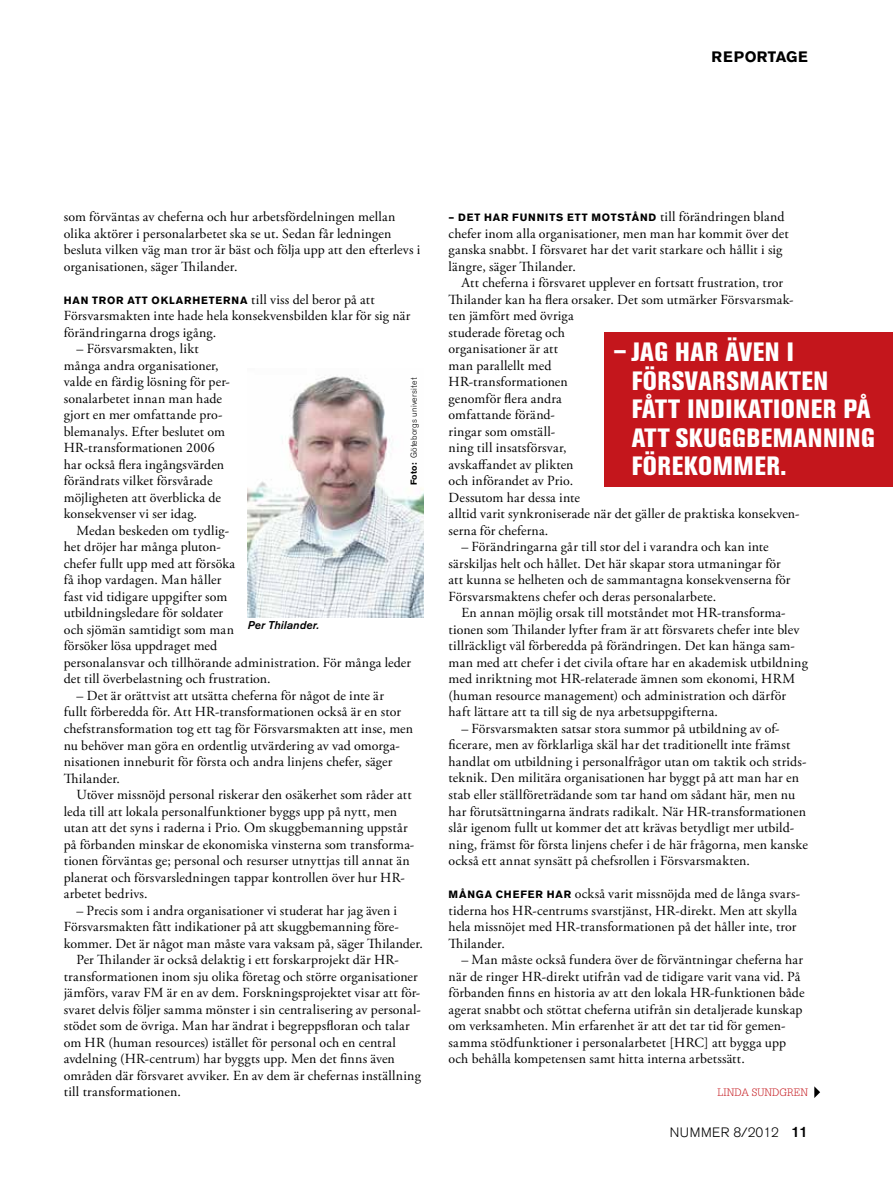
<style>
.page{position:relative;width:893px;height:1191px;background:#fff}
.page>*{position:absolute;margin:0;border:0;box-sizing:border-box;transform-origin:0 0}
.t1{font:800 condensed 26.25px "Akzidenz Grotesk BE";letter-spacing:.02em;color:#fff}
.t2{font:700 15px "Akzidenz Grotesk BE";letter-spacing:.06em;color:#000}
.t3{font:13.8px/16.5px "Adobe Garamond Pro";letter-spacing:.01em;color:#000}
.t4{font:300 13.5px "Akzidenz Grotesk BE";letter-spacing:.02em;color:#000}
.t5{font:italic 500 11.25px "Akzidenz Grotesk BE";letter-spacing:.015em;color:#000}
.t6{font:700 10.5px "Akzidenz Grotesk BE";letter-spacing:.08em;color:#000}
.t7{font:300 10.5px "Glypha";letter-spacing:.01em;color:#c4161c}
.t8{font:300 8.7px "Akzidenz Grotesk BE";letter-spacing:.02em;color:#000}
.s1{font-family:"Akzidenz Grotesk BE";font-weight:700;font-size:10.5px}
.s2{font-weight:700}
.s3{font-weight:500;font-size:15px}
</style>
<div class="page">
<svg style="left:814px;top:1086px;width:6px;height:12px"></svg>
<div style="left:605px;top:333px;width:288px;height:154px;background:#c4161c"></div>
<img style="left:248px;top:376px;width:175px;height:241px">
<p class="t2" style="left:712px;top:48px;width:98px">R EPORTAGE</p>
<p class="t3" style="left:64px;top:209px;width:358px">som förväntas av cheferna och hur arbetsfördelningen mellan olika aktörer i personalarbetet ska se ut. Sedan får ledningen besluta vilken väg man tror är bäst och följa upp att den efterlevs i organisationen, säger Thilander.</p>
<p class="t6" style="left:64px;top:294px;width:9px">HAN</p>
<p class="t6" style="left:92px;top:294px;width:43px">TROR ATT</p>
<p class="t6" style="left:152px;top:294px;width:9px">OKLA</p>
<p class="t6" style="left:184px;top:294px;width:17px">RHETE</p>
<p class="t3" style="left:64px;top:292px;width:348px;text-indent:159px"><span class="s1">RNA</span> till viss del beror på att<br>Försvarsmakten inte hade hela konsekvensbilden klar för sig när förändringarna drogs igång.</p>
<p class="t3" style="left:64px;top:341px;width:168px;text-indent:13px">– Försvarsmakten, likt många andra organisationer, valde en färdig lösning för per&shy;sonalarbetet innan man hade gjort en mer omfattande pro&shy;blemanalys. Efter beslutet om<br>HR-transformationen 2006 har också flera ingångsvärden förändrats vilket försvårade möjligheten att överblicka de konsekvenser vi ser idag.</p>
<p class="t3" style="left:64px;top:523px;width:349px;text-indent:13px">Medan beskeden om tydlig-<br>het dröjer har många pluton-<br>chefer fullt upp med att försöka<br>få ihop vardagen. Man håller<br>fast vid tidigare uppgifter som<br>utbildningsledare för soldater<br>och sjömän samtidigt som man<br>försöker lösa uppdraget med<br>personalansvar och tillhörande administration. För många leder det till överbelastning och frustration.</p>
<p class="t3" style="left:64px;top:688px;width:351px;text-indent:13px">– Det är orättvist att utsätta cheferna för något de inte är<br>fullt förberedda för. Att HR-transformationen också är en stor chefstransformation tog ett tag för Försvarsmakten att inse, men nu behöver man göra en ordentlig utvärdering av vad omorga&shy;nisationen inneburit för första och andra linjens chefer, säger Thilander.</p>
<p class="t3" style="left:64px;top:787px;width:352px;text-indent:13px">Utöver missnöjd personal riskerar den osäkerhet som råder att leda till att lokala personalfunktioner byggs upp på nytt, men utan att det syns i raderna i Prio. Om skuggbemanning uppstår på förbanden minskar de ekonomiska vinsterna som transforma&shy;tionen förväntas ge; personal och resurser utnyttjas till annat än planerat och försvarsledningen tappar kontrollen över hur HR&shy;arbetet bedrivs.</p>
<p class="t3" style="left:77px;top:902px;width:322px">– Precis som i andra organisationer vi studerat har jag även i</p>
<p class="t3" style="left:64px;top:919px;width:337px">Försvarsmakten fått indikationer på att skuggbemanning före-</p>
<p class="t3" style="left:64px;top:935px;width:361px">kommer. Det är något man måste vara vaksam på, säger Thilander.</p>
<p class="t3" style="left:77px;top:952px;width:323px">Per Thilander är också delaktig i ett forskarprojekt där HR-</p>
<p class="t3" style="left:64px;top:968px;width:355px">transformationen inom sju olika företag och större organisationer</p>
<p class="t3" style="left:64px;top:985px;width:358px">jämförs, varav FM är en av dem. Forskningsprojektet visar att för-</p>
<p class="t3" style="left:64px;top:1001px;width:359px">svaret delvis följer samma mönster i sin centralisering av personal-</p>
<p class="t3" style="left:64px;top:1018px;width:347px">stödet som de övriga. Man har ändrat i begreppsfloran och talar</p>
<p class="t3" style="left:64px;top:1034px;width:334px">om HR (human resources) istället för personal och en central</p>
<p class="t3" style="left:64px;top:1051px;width:333px">avdelning (HR-centrum) har byggts upp. Men det finns även</p>
<p class="t3" style="left:64px;top:1067px;width:359px">områden där försvaret avviker. En av dem är chefernas inställning</p>
<p class="t3" style="left:64px;top:1084px;width:119px">till transformationen.</p>
<p class="t8" style="left:409px;top:485px;width:109px;rotate:-90deg"><span class="s2">FOTO:</span> Göteborgs universitet</p>
<p class="t5" style="left:248px;top:618px;width:73px">Per Thilander.</p>
<p class="t3" style="left:449px;top:209px;width:342px;text-indent:211px">till förändringen bland chefer inom alla organisationer, men man har kommit över det ganska snabbt. I försvaret har det varit starkare och hållit i sig längre, säger Thilander.</p>
<p class="t3" style="left:449px;top:275px;width:352px;text-indent:13px">Att cheferna i försvaret upplever en fortsatt frustration, tror<br>Thilander kan ha flera orsaker. Det som utmärker Försvarsmak&shy;ten jämfört med övriga<br>studerade företag och<br>organisationer är att<br>man parallellt med<br>HR-transformationen<br>genomför flera andra<br>omfattande föränd-<br>ringar som omställ-<br>ning till insatsförsvar,<br>avskaffandet av plikten<br>och införandet av Prio.<br>Dessutom har dessa inte<br>alltid varit synkroniserade när det gäller de praktiska konsekven&shy;serna för cheferna.</p>
<p class="t3" style="left:449px;top:539px;width:343px;text-indent:13px">– Förändringarna går till stor del i varandra och kan inte särskiljas helt och hållet. Det här skapar stora utmaningar för att kunna se helheten och de sammantagna konsekvenserna för Försvarsmaktens chefer och deras personalarbete.</p>
<p class="t3" style="left:449px;top:605px;width:361px;text-indent:13px">En annan möjlig orsak till motståndet mot HR-transforma&shy;tionen som Thilander lyfter fram är att försvarets chefer inte blev tillräckligt väl förberedda på förändringen. Det kan hänga sam&shy;man med att chefer i det civila oftare har en akademisk utbildning med inriktning mot HR-relaterade ämnen som ekonomi, HRM (human resource management) och administration och därför haft lättare att ta till sig de nya arbetsuppgifterna.</p>
<p class="t3" style="left:449px;top:721px;width:361px;text-indent:13px">– Försvarsmakten satsar stora summor på utbildning av of&shy;ficerare, men av förklarliga skäl har det traditionellt inte främst handlat om utbildning i personalfrågor utan om taktik och strids&shy;teknik. Den militära organisationen har byggt på att man har en stab eller ställföreträdande som tar hand om sådant här, men nu har förutsättningarna ändrats radikalt. När HR-transformationen slår igenom fullt ut kommer det att krävas betydligt mer utbild&shy;ning, främst för första linjens chefer i de här frågorna, men kanske också ett annat synsätt på chefsrollen i Försvarsmakten.</p>
<p class="t3" style="left:449px;top:886px;width:353px"><span class="s1">MÅN GA CHE FE R HAR</span> också varit missnöjda med de långa svars&shy;tiderna hos HR-centrums svarstjänst, HR-direkt. Men att skylla hela missnöjet med HR-transformationen på det håller inte, tror Thilander.</p>
<p class="t3" style="left:449px;top:952px;width:357px;text-indent:13px">– Man måste också fundera över de förväntningar cheferna har när de ringer HR-direkt utifrån vad de tidigare varit vana vid. På förbanden finns en historia av att den lokala HR-funktionen både agerat snabbt och stöttat cheferna utifrån sin detaljerade kunskap om verksamheten. Min erfarenhet är att det tar tid för gemen&shy;samma stödfunktioner i personalarbetet [HRC] att bygga upp och behålla kompetensen samt hitta interna arbetssätt.</p>
<p class="t7" style="left:718px;top:1086px;width:92px">LINDA SUNDGREN</p>
<p class="t6" style="left:449px;top:212px;width:18px">– DET</p>
<p class="t6" style="left:484px;top:212px;width:91px">HAR FUNN ITS ETT</p>
<p class="t6" style="left:591px;top:212px;width:43px">MOTSTÅND</p>
<h1 class="t1" style="left:613px;top:337px;width:140px">– JAG HAR ÄVEN</h1>
<h1 class="t1" style="left:787px;top:337px;width:6px">I</h1>
<h1 class="t1" style="left:632px;top:365px;width:26px">FÖRSVARS</h1>
<h1 class="t1" style="left:740px;top:365px;width:63px">MAKTEN</h1>
<h1 class="t1" style="left:632px;top:394px;width:13px">FÅTT</h1>
<h1 class="t1" style="left:688px;top:394px;width:12px">INDI</h1>
<h1 class="t1" style="left:733px;top:394px;width:77px">KATIONER</h1>
<h1 class="t1" style="left:844px;top:394px;width:28px">PÅ</h1>
<h1 class="t1" style="left:632px;top:422px;width:101px">ATT SKUGGBE</h1>
<h1 class="t1" style="left:773px;top:422px;width:36px">MANNING</h1>
<h1 class="t1" style="left:632px;top:451px;width:12px">FÖRE-</h1>
<h1 class="t1" style="left:684px;top:451px;width:104px">KOMMER.</h1>
<p class="t4" style="left:670px;top:1124px;width:140px">NUMMER 8/2012 <span class="s3">11</span></p>
</div>
